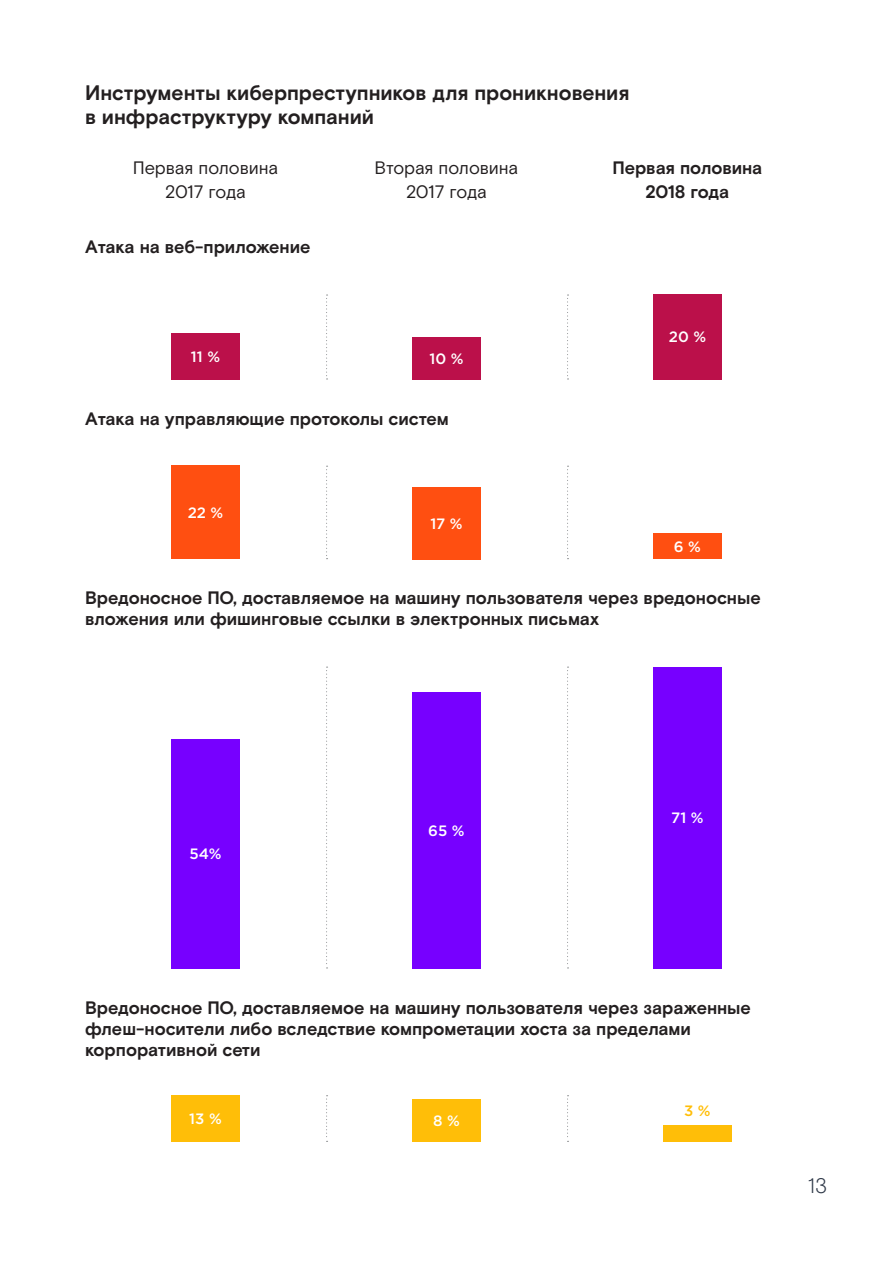
<style>
.page{position:relative;width:893px;height:1263px;background:#fff}
.page>*{position:absolute;margin:0;border:0;box-sizing:border-box;transform-origin:0 0}
.t1{font:700 21px "Basis Grotesque Pro";color:#231f20}
.t2{font:300 21px "Basis Grotesque Pro";color:#2f3948}
.t3{font:700 18px/21px "Basis Grotesque Pro";letter-spacing:-.005em;color:#231f20}
.t4{font:18px "Basis Grotesque Pro";letter-spacing:-.01em;color:#231f20}
.t5{font:18px "Basis Grotesque Pro";letter-spacing:-.03em;color:#231f20}
.t6{font:700 18px "Basis Grotesque Pro";letter-spacing:-.025em;color:#231f20}
.t7{font:500 15px "Gotham Pro";color:#fff}
.t8{font:500 15px "Gotham Pro";color:#ffbe08}
</style>
<div class="page">
<div style="left:171px;top:333px;width:69px;height:46px;background:#bb104a"></div>
<div style="left:171px;top:1095px;width:69px;height:47px;background:#ffbe08"></div>
<div style="left:171px;top:466px;width:69px;height:93px;background:#ff4f11"></div>
<div style="left:171px;top:739px;width:69px;height:229px;background:#70f"></div>
<div style="left:412px;top:337px;width:68px;height:42px;background:#bb104a"></div>
<div style="left:412px;top:1099px;width:68px;height:43px;background:#ffbe08"></div>
<div style="left:412px;top:487px;width:68px;height:72px;background:#ff4f11"></div>
<div style="left:412px;top:692px;width:68px;height:276px;background:#70f"></div>
<div style="left:653px;top:294px;width:68px;height:85px;background:#bb104a"></div>
<div style="left:653px;top:534px;width:68px;height:25px;background:#ff4f11"></div>
<div style="left:653px;top:666px;width:68px;height:302px;background:#70f"></div>
<svg style="left:326px;top:294px;width:2px;height:85px"></svg>
<svg style="left:326px;top:466px;width:2px;height:93px"></svg>
<svg style="left:326px;top:666px;width:2px;height:302px"></svg>
<svg style="left:326px;top:1095px;width:2px;height:47px"></svg>
<svg style="left:567px;top:294px;width:1px;height:85px"></svg>
<svg style="left:567px;top:466px;width:1px;height:93px"></svg>
<svg style="left:567px;top:666px;width:1px;height:302px"></svg>
<svg style="left:567px;top:1095px;width:1px;height:47px"></svg>
<div style="left:663px;top:1126px;width:68px;height:16px;background:#ffbe08"></div>
<p class="t1" style="left:85px;top:80px;width:546px">Инструменты киберпреступников для проникновения</p>
<p class="t1" style="left:85px;top:104px;width:291px">в инфраструктуру компаний</p>
<p class="t4" style="left:133px;top:157px;width:147px">Первая половина</p>
<p class="t5" style="left:165px;top:181px;width:82px">2017 года</p>
<p class="t3" style="left:85px;top:237px;width:227px">Атака на веб-приложение</p>
<p class="t7" style="left:191px;top:348px;width:31px">11 %</p>
<p class="t4" style="left:375px;top:157px;width:145px">Вторая половина</p>
<p class="t5" style="left:406px;top:181px;width:82px">2017 года</p>
<p class="t7" style="left:429px;top:350px;width:36px">10 %</p>
<p class="t3" style="left:85px;top:408px;width:365px">Атака на управляющие протоколы систем</p>
<p class="t7" style="left:188px;top:504px;width:37px">22 %</p>
<p class="t7" style="left:430px;top:515px;width:34px">17 %</p>
<p class="t3" style="left:612px;top:158px;width:152px">Первая половина</p>
<p class="t6" style="left:645px;top:181px;width:85px">2018 года</p>
<p class="t7" style="left:669px;top:329px;width:39px">20 %</p>
<p class="t7" style="left:674px;top:538px;width:29px">6 %</p>
<p class="t3" style="left:85px;top:588px;width:677px">Вредоносное ПО, доставляемое на машину пользователя через вредоносные вложения или фишинговые ссылки в электронных письмах</p>
<p class="t7" style="left:189px;top:845px;width:34px">54%</p>
<p class="t7" style="left:428px;top:822px;width:38px">65 %</p>
<p class="t7" style="left:671px;top:809px;width:34px">71 %</p>
<p class="t3" style="left:85px;top:997px;width:667px">Вредоносное ПО, доставляемое на машину пользователя через зараженные флеш-носители либо вследствие компрометации хоста за пределами корпоративной сети</p>
<p class="t7" style="left:189px;top:1110px;width:34px">13 %</p>
<p class="t7" style="left:433px;top:1112px;width:28px">8 %</p>
<p class="t8" style="left:684px;top:1102px;width:28px">3 %</p>
<p class="t2" style="left:808px;top:1173px;width:21px">13</p>
</div>
